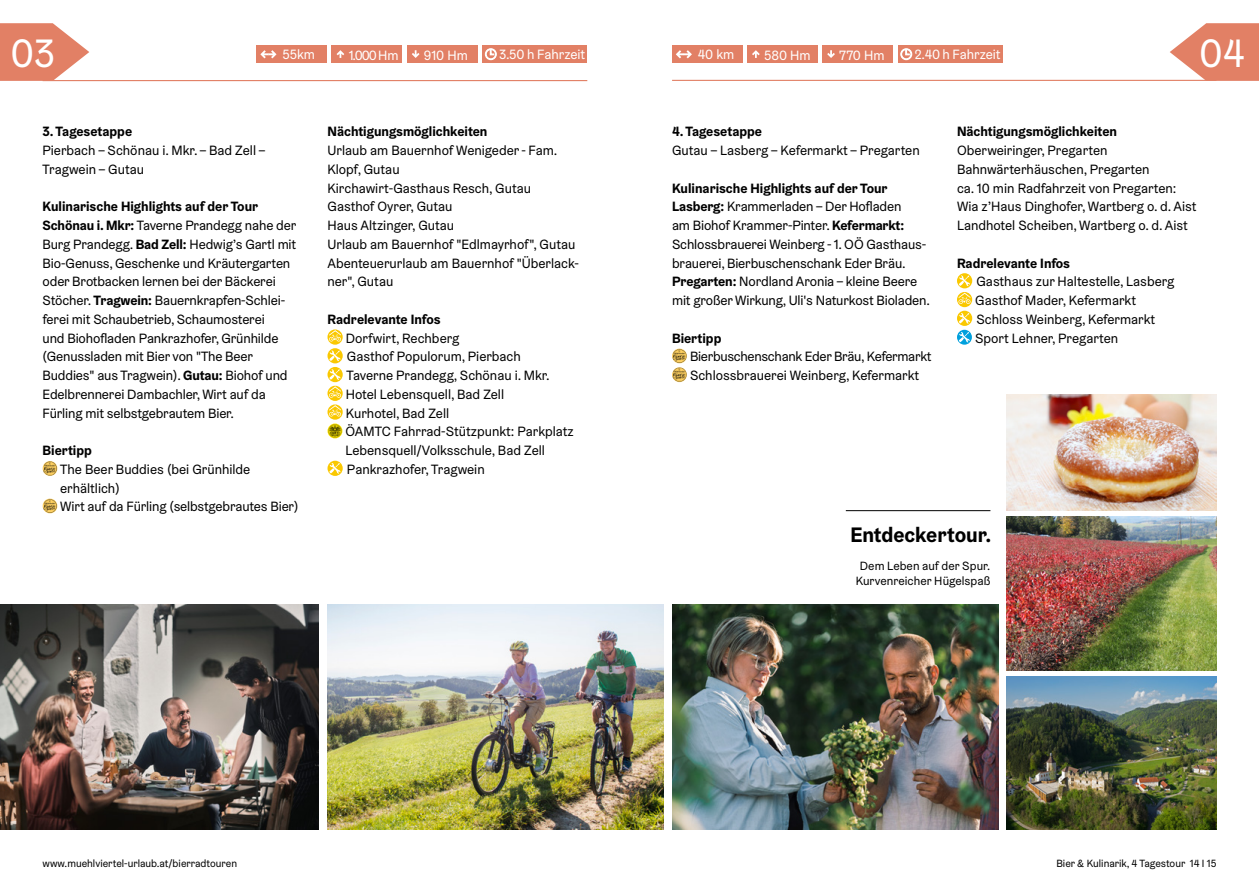
<style>
.page{position:relative;width:1259px;height:893px;background:#fff}
.page>*{position:absolute;margin:0;border:0;box-sizing:border-box;transform-origin:0 0}
.t1{font:39.75px "Graebenbach OE";color:#fff}
.t2{font:700 21px "Graebenbach OE";color:#000}
.t3{font:13.5px/18.8px "Graebenbach OE";letter-spacing:-.005em;color:#000}
.t4{font:700 13.5px "Graebenbach OE";color:#000}
.t5{font:13.5px "Graebenbach OE";color:#fff}
.t6{font:12px/15px "Graebenbach OE";letter-spacing:.005em;color:#000;text-align:center}
.t7{font:10.5px "Graebenbach OE";color:#000}
.s1{font-weight:700}
</style>
<div class="page">
<img style="left:43px;top:461px;width:14px;height:15px;border-radius:7px">
<img style="left:43px;top:498px;width:14px;height:15px;border-radius:7px">
<svg style="left:327px;top:329px;width:16px;height:16px"></svg>
<svg style="left:329px;top:330px;width:12px;height:11px"></svg>
<svg style="left:327px;top:348px;width:16px;height:15px"></svg>
<svg style="left:329px;top:350px;width:12px;height:11px"></svg>
<svg style="left:327px;top:367px;width:16px;height:15px"></svg>
<svg style="left:329px;top:369px;width:12px;height:11px"></svg>
<svg style="left:327px;top:386px;width:16px;height:15px"></svg>
<svg style="left:329px;top:386px;width:12px;height:12px"></svg>
<svg style="left:327px;top:404px;width:16px;height:16px"></svg>
<svg style="left:329px;top:405px;width:12px;height:11px"></svg>
<img style="left:327px;top:423px;width:15px;height:15px;border-radius:7px">
<svg style="left:327px;top:461px;width:16px;height:15px"></svg>
<svg style="left:329px;top:463px;width:12px;height:11px"></svg>
<hr style="left:43px;top:80px;width:544px;height:1px;background:#e28065">
<div style="left:257px;top:45px;width:70px;height:18px;background:#e28065"></div>
<svg style="left:260px;top:50px;width:16px;height:8px"></svg>
<div style="left:332px;top:45px;width:70px;height:18px;background:#e28065"></div>
<svg style="left:336px;top:50px;width:8px;height:8px"></svg>
<div style="left:407px;top:45px;width:70px;height:18px;background:#e28065"></div>
<svg style="left:412px;top:50px;width:7px;height:8px"></svg>
<div style="left:482px;top:45px;width:105px;height:18px;background:#e28065"></div>
<svg style="left:485px;top:48px;width:12px;height:12px"></svg>
<img style="left:672px;top:348px;width:15px;height:15px;border-radius:7px">
<img style="left:672px;top:367px;width:15px;height:15px;border-radius:7px">
<div style="left:957px;top:273px;width:15px;height:15px;background:#fac800;border-radius:50%"></div>
<svg style="left:958px;top:275px;width:12px;height:11px"></svg>
<svg style="left:957px;top:292px;width:15px;height:15px"></svg>
<svg style="left:958px;top:293px;width:12px;height:11px"></svg>
<div style="left:957px;top:311px;width:15px;height:15px;background:#fac800;border-radius:50%"></div>
<svg style="left:958px;top:313px;width:12px;height:11px"></svg>
<svg style="left:957px;top:330px;width:15px;height:15px"></svg>
<svg style="left:958px;top:332px;width:12px;height:11px"></svg>
<hr style="left:672px;top:80px;width:544px;height:1px;background:#e28065">
<svg style="left:0;top:23px;width:89px;height:58px"></svg>
<svg style="left:1169px;top:23px;width:90px;height:58px"></svg>
<div style="left:672px;top:45px;width:70px;height:18px;background:#e28065"></div>
<svg style="left:676px;top:50px;width:16px;height:8px"></svg>
<div style="left:747px;top:45px;width:70px;height:18px;background:#e28065"></div>
<svg style="left:752px;top:50px;width:7px;height:8px"></svg>
<div style="left:822px;top:45px;width:70px;height:18px;background:#e28065"></div>
<svg style="left:827px;top:50px;width:8px;height:8px"></svg>
<div style="left:897px;top:45px;width:105px;height:18px;background:#e28065"></div>
<svg style="left:900px;top:48px;width:12px;height:12px"></svg>
<img style="left:0;top:605px;width:319px;height:224px">
<img style="left:327px;top:605px;width:336px;height:224px">
<img style="left:672px;top:605px;width:326px;height:224px">
<hr style="left:846px;top:510px;width:144px;height:1px;background:#000">
<img style="left:1007px;top:676px;width:209px;height:153px">
<img style="left:1007px;top:394px;width:209px;height:117px">
<img style="left:1007px;top:517px;width:209px;height:153px">
<h1 class="t1" style="left:10px;top:28px;width:46px">03</h1>
<p class="t5" style="left:698px;top:46px;width:38px">40 km</p>
<p class="t5" style="left:764px;top:46px;width:48px">580 Hm</p>
<p class="t5" style="left:839px;top:46px;width:47px">770 Hm</p>
<p class="t5" style="left:914px;top:46px;width:88px">2.40 h Fahrzeit</p>
<h1 class="t1" style="left:1199px;top:28px;width:47px">04</h1>
<p class="t5" style="left:282px;top:46px;width:34px">55km</p>
<p class="t5" style="left:349px;top:46px;width:51px">1.000 Hm</p>
<p class="t5" style="left:424px;top:46px;width:46px">910 Hm</p>
<p class="t5" style="left:499px;top:46px;width:88px">3.50 h Fahrzeit</p>
<p class="t4" style="left:43px;top:123px;width:91px">3. Tagesetappe</p>
<p class="t3" style="left:43px;top:141px;width:225px">Pierbach – Schönau i. Mkr. – Bad Zell –<br>Tragwein – Gutau</p>
<p class="t3" style="left:43px;top:197px;width:255px"><span class="s1">Kulinarische Highlights auf der Tour Schönau i. Mkr:</span> Taverne Prandegg nahe der Burg Prandegg. <span class="s1">Bad Zell:</span> Hedwig’s Gartl mit Bio-Genuss, Geschenke und Kräutergarten oder Brotbacken lernen bei der Bäckerei Stöcher. <span class="s1">Tragwein:</span> Bauernkrapfen-Schlei&shy;ferei mit Schaubetrieb, Schaumosterei<br>und Biohofladen Pankrazhofer, Grünhilde (Genussladen mit Bier von "The Beer Buddies" aus Tragwein). <span class="s1">Gutau:</span> Biohof und Edelbrennerei Dambachler, Wirt auf da Fürling mit selbstgebrautem Bier.</p>
<p class="t4" style="left:43px;top:442px;width:51px">Biertipp</p>
<p class="t3" style="left:60px;top:460px;width:240px">The Beer Buddies (bei Grünhilde erhältlich)<br>Wirt auf da Fürling (selbstgebrautes Bier)</p>
<p class="t4" style="left:327px;top:123px;width:161px">Nächtigungsmöglichkeiten</p>
<p class="t3" style="left:327px;top:141px;width:253px">Urlaub am Bauernhof Wenigeder - Fam.<br>Klopf, Gutau<br>Kirchawirt-Gasthaus Resch, Gutau<br>Gasthof Oyrer, Gutau<br>Haus Altzinger, Gutau<br>Urlaub am Bauernhof "Edlmayrhof", Gutau<br>Abenteuerurlaub am Bauernhof "Überlack&shy;ner", Gutau</p>
<p class="t4" style="left:327px;top:310px;width:115px">Radrelevante Infos</p>
<p class="t3" style="left:345px;top:328px;width:230px">Dorfwirt, Rechberg<br>Gasthof Populorum, Pierbach<br>Taverne Prandegg, Schönau i. Mkr.<br>Hotel Lebensquell, Bad Zell<br>Kurhotel, Bad Zell<br>ÖAMTC Fahrrad-Stützpunkt: Parkplatz<br>Lebensquell/Volksschule, Bad Zell<br>Pankrazhofer, Tragwein</p>
<p class="t4" style="left:672px;top:123px;width:92px">4. Tagesetappe</p>
<p class="t3" style="left:672px;top:141px;width:249px">Gutau – Lasberg – Kefermarkt – Pregarten</p>
<p class="t3" style="left:672px;top:178px;width:259px"><span class="s1">Kulinarische Highlights auf der Tour Lasberg:</span> Krammerladen – Der Hofladen<br>am Biohof Krammer-Pinter. <span class="s1">Kefermarkt:<br></span>Schlossbrauerei Weinberg - 1. OÖ Gasthaus&shy;brauerei, Bierbuschenschank Eder Bräu.<br><span class="s1">Pregarten:</span> Nordland Aronia – kleine Beere mit großer Wirkung, Uli's Naturkost Bioladen.</p>
<p class="t4" style="left:672px;top:329px;width:51px">Biertipp</p>
<p class="t3" style="left:690px;top:347px;width:243px">Bierbuschenschank Eder Bräu, Kefermarkt<br>Schlossbrauerei Weinberg, Kefermarkt</p>
<p class="t4" style="left:957px;top:123px;width:161px">Nächtigungsmöglichkeiten</p>
<p class="t3" style="left:957px;top:141px;width:241px">Oberweiringer, Pregarten Bahnwärterhäuschen, Pregarten<br>ca. 10 min Radfahrzeit von Pregarten:<br>Wia z’Haus Dinghofer, Wartberg o. d. Aist Landhotel Scheiben, Wartberg o. d. Aist</p>
<p class="t4" style="left:957px;top:254px;width:115px">Radrelevante Infos</p>
<p class="t3" style="left:975px;top:272px;width:201px">Gasthaus zur Haltestelle, Lasberg<br>Gasthof Mader, Kefermarkt<br>Schloss Weinberg, Kefermarkt<br>Sport Lehner, Pregarten</p>
<h2 class="t2" style="left:850px;top:521px;width:143px">Entdeckertour.</h2>
<p class="t6" style="left:855px;top:558px;width:136px">Dem Leben auf der Spur.<br>Kurvenreicher Hügelspaß</p>
<p class="t7" style="left:43px;top:856px;width:196px">www.muehlviertel-urlaub.at/bierradtouren</p>
<p class="t7" style="left:1056px;top:857px;width:161px">Bier &amp; Kulinarik, 4 Tagestour 14 I 15</p>
</div>
